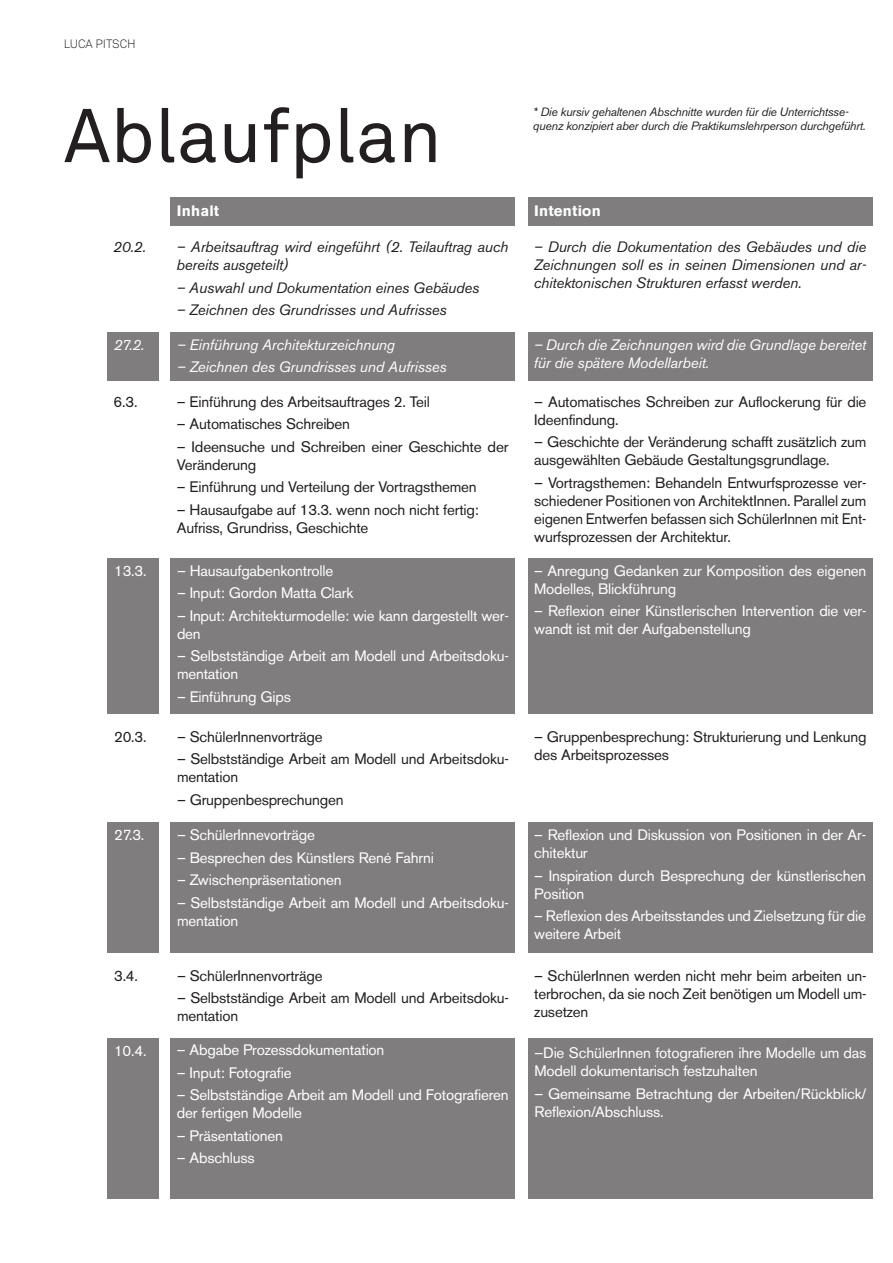
<style>
.page{position:relative;width:893px;height:1263px;background:#fff}
.page>*{position:absolute;margin:0;border:0;box-sizing:border-box;transform-origin:0 0}
.t1{font:75px "Akkurat";color:#231f20}
.t2{font:15px/18px "AK11";color:#fff}
.t3{font:15px/18px "AK11";color:#231f20}
.t4{font:italic 15px/18px "AK11";color:#231f20}
.t5{font:italic 15px/18px "AK11";color:#fff}
.t6{font:700 15px "AK11";letter-spacing:.025em;color:#fff}
.t7{font:italic 12px/14.4px "AK11";letter-spacing:-.01em;color:#231f20}
.t8{font:300 12px "Akkurat";color:#231f20}
</style>
<div class="page">
<div style="left:170px;top:332px;width:345px;height:49px;background:#807d7e"></div>
<div style="left:171px;top:198px;width:344px;height:28px;background:#807d7e"></div>
<div style="left:528px;top:198px;width:345px;height:28px;background:#807d7e"></div>
<div style="left:528px;top:332px;width:345px;height:49px;background:#807d7e"></div>
<div style="left:108px;top:332px;width:51px;height:49px;background:#807d7e"></div>
<div style="left:171px;top:1038px;width:344px;height:161px;background:#807d7e"></div>
<div style="left:528px;top:1038px;width:345px;height:161px;background:#807d7e"></div>
<div style="left:107px;top:1038px;width:51px;height:161px;background:#807d7e"></div>
<div style="left:170px;top:822px;width:345px;height:130px;background:#807d7e"></div>
<div style="left:528px;top:822px;width:345px;height:130px;background:#807d7e"></div>
<div style="left:108px;top:822px;width:51px;height:130px;background:#807d7e"></div>
<div style="left:171px;top:558px;width:344px;height:155px;background:#807d7e"></div>
<div style="left:528px;top:558px;width:345px;height:155px;background:#807d7e"></div>
<div style="left:108px;top:558px;width:51px;height:155px;background:#807d7e"></div>
<p class="t8" style="left:64px;top:36px;width:74px">Lu CA PITSCH</p>
<h1 class="t1" style="left:64px;top:89px;width:379px">Ablaufplan</h1>
<p class="t7" style="left:533px;top:104px;width:334px">* Die kursiv gehaltenen Abschnitte wurden für die Unterrichtsse&shy;quenz konzipiert aber durch die Praktikumslehrperson durchgeführt.</p>
<p class="t6" style="left:177px;top:202px;width:44px">Inhalt</p>
<p class="t6" style="left:534px;top:202px;width:68px">Intention</p>
<p class="t4" style="left:114px;top:238px;width:34px">20.2.</p>
<p class="t4" style="left:177px;top:238px;width:333px">– Arbeitsauftrag wird eingeführt (2. Teilauftrag auch bereits ausgeteilt)</p>
<p class="t4" style="left:177px;top:279px;width:304px">– Auswahl und Dokumentation eines Gebäudes</p>
<p class="t4" style="left:177px;top:301px;width:271px">– Zeichnen des Grundrisses und Aufrisses</p>
<p class="t5" style="left:177px;top:336px;width:220px">– Einführung Architekturzeichnung</p>
<p class="t5" style="left:177px;top:358px;width:271px">– Zeichnen des Grundrisses und Aufrisses</p>
<p class="t3" style="left:177px;top:393px;width:254px">– Einführung des Arbeitsauftrages 2. Teil</p>
<p class="t3" style="left:177px;top:415px;width:174px">– Automatisches Schreiben</p>
<p class="t3" style="left:177px;top:438px;width:333px">– Ideensuche und Schreiben einer Geschichte der<br>Veränderung</p>
<p class="t3" style="left:177px;top:478px;width:301px">– Einführung und Verteilung der Vortragsthemen</p>
<p class="t3" style="left:177px;top:501px;width:303px">– Hausaufgabe auf 13.3. wenn noch nicht fertig:<br>Aufriss, Grundriss, Geschichte</p>
<p class="t4" style="left:534px;top:238px;width:334px;text-align:justify">– Durch die Dokumentation des Gebäudes und die Zeichnungen soll es in seinen Dimensionen und ar&shy;chitektonischen Strukturen erfasst werden.</p>
<p class="t5" style="left:534px;top:336px;width:334px">– Durch die Zeichnungen wird die Grundlage bereitet für die spätere Modellarbeit.</p>
<p class="t5" style="left:114px;top:336px;width:32px">27.2.</p>
<p class="t3" style="left:534px;top:393px;width:334px">– Automatisches Schreiben zur Auflockerung für die<br>Ideenfindung.</p>
<p class="t3" style="left:534px;top:433px;width:334px">– Geschichte der Veränderung schafft zusätzlich zum ausgewählten Gebäude Gestaltungsgrundlage.</p>
<p class="t3" style="left:534px;top:474px;width:334px;text-align:justify">– Vortragsthemen: Behandeln Entwurfsprozesse ver&shy;schiedener Positionen von ArchitektInnen. Parallel zum eigenen Entwerfen befassen sich SchülerInnen mit Ent&shy;wurfsprozessen der Architektur.</p>
<p class="t3" style="left:114px;top:393px;width:25px">6.3.</p>
<p class="t2" style="left:114px;top:561px;width:34px">13.3.</p>
<p class="t2" style="left:177px;top:561px;width:158px">– Hausaufgabenkontrolle</p>
<p class="t2" style="left:177px;top:584px;width:178px">– Input: Gordon Matta Clark</p>
<p class="t2" style="left:177px;top:606px;width:333px">– Input: Architekturmodelle: wie kann dargestellt wer&shy;den</p>
<p class="t2" style="left:177px;top:647px;width:333px">– Selbstständige Arbeit am Modell und Arbeitsdoku&shy;mentation</p>
<p class="t2" style="left:177px;top:687px;width:115px">– Einführung Gips</p>
<p class="t2" style="left:534px;top:561px;width:334px">– Anregung Gedanken zur Komposition des eigenen<br>Modelles, Blickführung</p>
<p class="t2" style="left:534px;top:602px;width:334px">– Reflexion einer Künstlerischen Intervention die ver&shy;wandt ist mit der Aufgabenstellung</p>
<p class="t3" style="left:114px;top:728px;width:34px">20.3.</p>
<p class="t3" style="left:177px;top:728px;width:147px">– SchülerInnenvorträge</p>
<p class="t3" style="left:177px;top:750px;width:333px">– Selbstständige Arbeit am Modell und Arbeitsdoku&shy;mentation</p>
<p class="t3" style="left:177px;top:791px;width:168px">– Gruppenbesprechungen</p>
<p class="t3" style="left:534px;top:728px;width:334px">– Gruppenbesprechung: Strukturierung und Lenkung des Arbeitsprozesses</p>
<p class="t2" style="left:114px;top:826px;width:32px">27.3.</p>
<p class="t3" style="left:114px;top:967px;width:25px">3.4.</p>
<p class="t2" style="left:114px;top:1042px;width:34px">10.4.</p>
<p class="t2" style="left:177px;top:826px;width:139px">– SchülerInnevorträge</p>
<p class="t2" style="left:177px;top:848px;width:258px">– Besprechen des Künstlers René Fahrni</p>
<p class="t2" style="left:177px;top:871px;width:166px">– Zwischenpräsentationen</p>
<p class="t2" style="left:177px;top:893px;width:333px">– Selbstständige Arbeit am Modell und Arbeitsdoku&shy;mentation</p>
<p class="t3" style="left:177px;top:967px;width:147px">– SchülerInnenvorträge</p>
<p class="t3" style="left:177px;top:989px;width:333px">– Selbstständige Arbeit am Modell und Arbeitsdoku&shy;mentation</p>
<p class="t2" style="left:177px;top:1041px;width:209px">– Abgabe Prozessdokumentation</p>
<p class="t2" style="left:177px;top:1064px;width:116px">– Input: Fotografie</p>
<p class="t2" style="left:177px;top:1086px;width:333px">– Selbstständige Arbeit am Modell und Fotografieren der fertigen Modelle</p>
<p class="t2" style="left:177px;top:1127px;width:107px">– Präsentationen</p>
<p class="t2" style="left:177px;top:1149px;width:79px">– Abschluss</p>
<p class="t2" style="left:534px;top:826px;width:333px">– Reflexion und Diskussion von Positionen in der Ar&shy;chitektur</p>
<p class="t2" style="left:534px;top:866px;width:333px">– Inspiration durch Besprechung der künstlerischen<br>Position</p>
<p class="t2" style="left:534px;top:907px;width:333px">– Reflexion des Arbeitsstandes und Zielsetzung für die weitere Arbeit</p>
<p class="t3" style="left:534px;top:967px;width:334px;text-align:justify">– SchülerInnen werden nicht mehr beim arbeiten un&shy;terbrochen, da sie noch Zeit benötigen um Modell um&shy;zusetzen</p>
<p class="t2" style="left:535px;top:1044px;width:333px">–Die SchülerInnen fotografieren ihre Modelle um das<br>Modell dokumentarisch festzuhalten</p>
<p class="t2" style="left:535px;top:1085px;width:333px">– Gemeinsame Betrachtung der Arbeiten/Rückblick/<br>Reflexion/Abschluss.</p>
</div>
